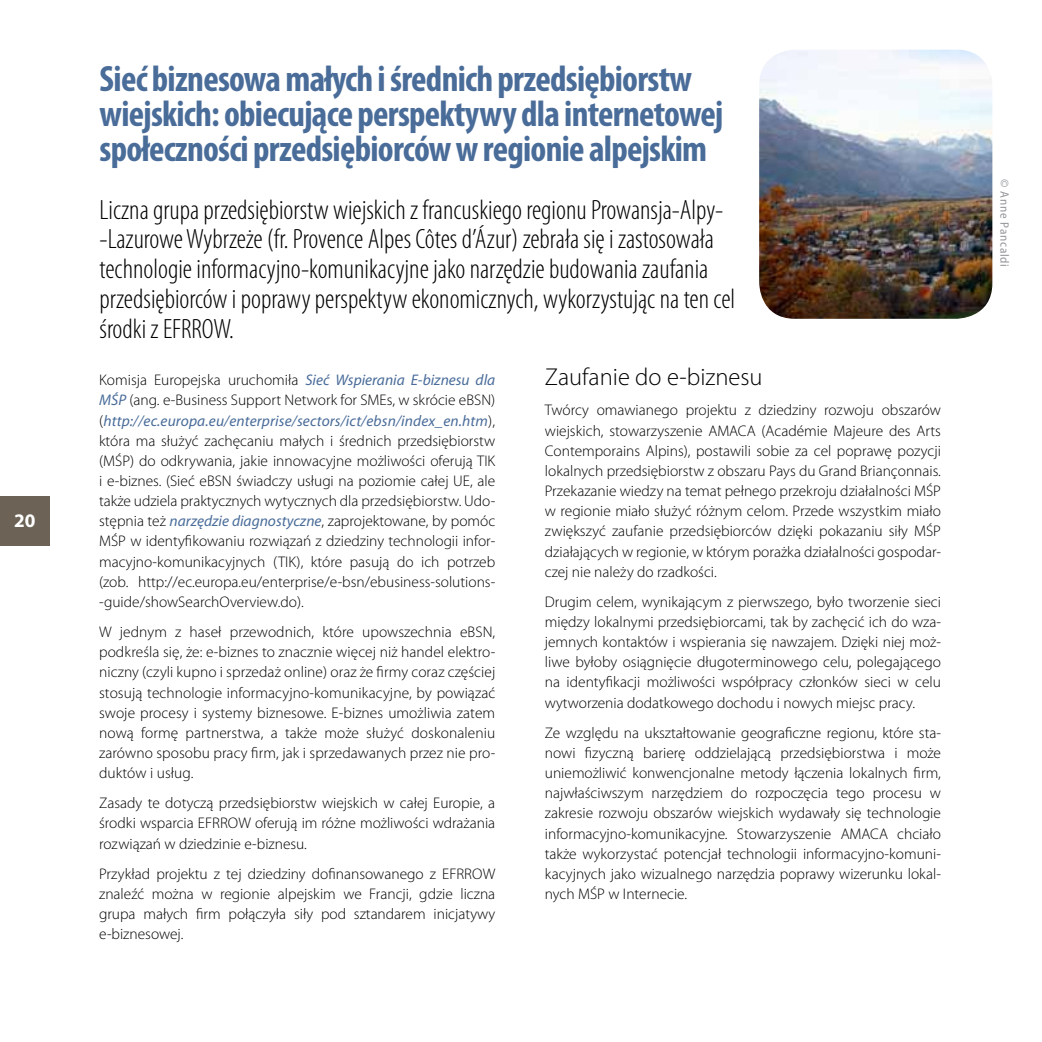
<style>
.page{position:relative;width:1042px;height:1042px;background:#fff}
.page>*{position:absolute;margin:0;border:0;box-sizing:border-box;transform-origin:0 0}
.t1{font:700 condensed 36.75px/35px "Myriad Pro";letter-spacing:-.02em;color:#496c99}
.t2{font:300 condensed 28px/29.8px "Myriad Pro";color:#000}
.t3{font:300 24.5px "Myriad Pro";color:#000}
.t4{font:700 19.25px "Myriad Pro";color:#fff}
.t5{font:300 15.4px/20.1px "Myriad Pro";color:#000;text-align:justify}
.t6{font:semi-condensed 12.25px "Myriad Pro";letter-spacing:.06em;color:#939598}
.s1{font-weight:400;font-style:italic;color:#496c99}
</style>
<div class="page">
<div style="left:0;top:496px;width:50px;height:50px;background:#6c6356"></div>
<img style="left:759px;top:50px;width:233px;height:269px">
<p class="t4" style="left:14px;top:508px;width:23px">20</p>
<h1 class="t1" style="left:100px;top:61px;width:625px">Sieć biznesowa małych i średnich przedsiębiorstw wiejskich: obiecujące perspektywy dla internetowej społeczności przedsiębiorców w regionie alpejskim</h1>
<p class="t2" style="left:100px;top:195px;width:637px">Liczna grupa przedsiębiorstw wiejskich z francuskiego regionu Prowansja-Alpy--Lazurowe Wybrzeże (fr. Provence Alpes Côtes d’Ázur) zebrała się i zastosowała technologie informacyjno-komunikacyjne jako narzędzie budowania zaufania przedsiębiorców i poprawy perspektyw ekonomicznych, wykorzystując na ten cel środki z EFRROW.</p>
<p class="t5" style="left:99px;top:370px;width:398px">Komisja Europejska uruchomiła <span class="s1">Sieć Wspierania E-biznesu dla MŚP</span> (ang. e-Business Support Network for SMEs, w skrócie eBSN) (<span class="s1">http://ec.europa.eu/enterprise/sectors/ict/ebsn/index_en.htm</span>), która ma służyć zachęcaniu małych i średnich przedsiębiorstw (MŚP) do odkrywania, jakie innowacyjne możliwości oferują TIK i e-biznes. (Sieć eBSN świadczy usługi na poziomie całej UE, ale także udziela praktycznych wytycznych dla przedsiębiorstw. Udo&shy;stępnia też <span class="s1">narzędzie diagnostyczne</span>, zaprojektowane, by pomóc MŚP w identyfikowaniu rozwiązań z dziedziny technologii infor&shy;macyjno-komunikacyjnych (TIK), które pasują do ich potrzeb (zob. http://ec.europa.eu/enterprise/e-bsn/ebusiness-solutions--guide/showSearchOverview.do).</p>
<p class="t5" style="left:99px;top:622px;width:398px">W jednym z haseł przewodnich, które upowszechnia eBSN, podkreśla się, że: e-biznes to znacznie więcej niż handel elektro&shy;niczny (czyli kupno i sprzedaż online) oraz że firmy coraz częściej stosują technologie informacyjno-komunikacyjne, by powiązać swoje procesy i systemy biznesowe. E‑biznes umożliwia zatem nową formę partnerstwa, a także może służyć doskonaleniu zarówno sposobu pracy firm, jak i sprzedawanych przez nie pro&shy;duktów i usług.</p>
<p class="t5" style="left:99px;top:793px;width:398px">Zasady te dotyczą przedsiębiorstw wiejskich w całej Europie, a środki wsparcia EFRROW oferują im różne możliwości wdrażania rozwiązań w dziedzinie e-biznesu.</p>
<p class="t5" style="left:99px;top:864px;width:398px">Przykład projektu z tej dziedziny dofinansowanego z EFRROW znaleźć można w regionie alpejskim we Francji, gdzie liczna grupa małych firm połączyła siły pod sztandarem inicjatywy e-biznesowej.</p>
<h3 class="t3" style="left:545px;top:364px;width:219px">Zaufanie do e-biznesu</h3>
<p class="t5" style="left:545px;top:400px;width:398px">Twórcy omawianego projektu z dziedziny rozwoju obszarów wiejskich, stowarzyszenie AMACA (Académie Majeure des Arts Contemporains Alpins), postawili sobie za cel poprawę pozycji lokalnych przedsiębiorstw z obszaru Pays du Grand Briançonnais.<br>Przekazanie wiedzy na temat pełnego przekroju działalności MŚP w regionie miało służyć różnym celom. Przede wszystkim miało zwiększyć zaufanie przedsiębiorców dzięki pokazaniu siły MŚP działających w regionie, w którym porażka działalności gospodar&shy;czej nie należy do rzadkości.</p>
<p class="t5" style="left:545px;top:592px;width:398px">Drugim celem, wynikającym z pierwszego, było tworzenie sieci między lokalnymi przedsiębiorcami, tak by zachęcić ich do wza&shy;jemnych kontaktów i wspierania się nawzajem. Dzięki niej moż&shy;liwe byłoby osiągnięcie długoterminowego celu, polegającego na identyfikacji możliwości współpracy członków sieci w celu wytworzenia dodatkowego dochodu i nowych miejsc pracy.</p>
<p class="t5" style="left:545px;top:723px;width:398px">Ze względu na ukształtowanie geograficzne regionu, które sta&shy;nowi fizyczną barierę oddzielającą przedsiębiorstwa i może uniemożliwić konwencjonalne metody łączenia lokalnych firm, najwłaściwszym narzędziem do rozpoczęcia tego procesu w zakresie rozwoju obszarów wiejskich wydawały się technologie informacyjno-komunikacyjne. Stowarzyszenie AMACA chciało także wykorzystać potencjał technologii informacyjno-komuni&shy;kacyjnych jako wizualnego narzędzia poprawy wizerunku lokal&shy;nych MŚP w Internecie.</p>
<p class="t6" style="left:1011px;top:179px;width:89px;rotate:90deg">© Anne Pancaldi</p>
</div>
